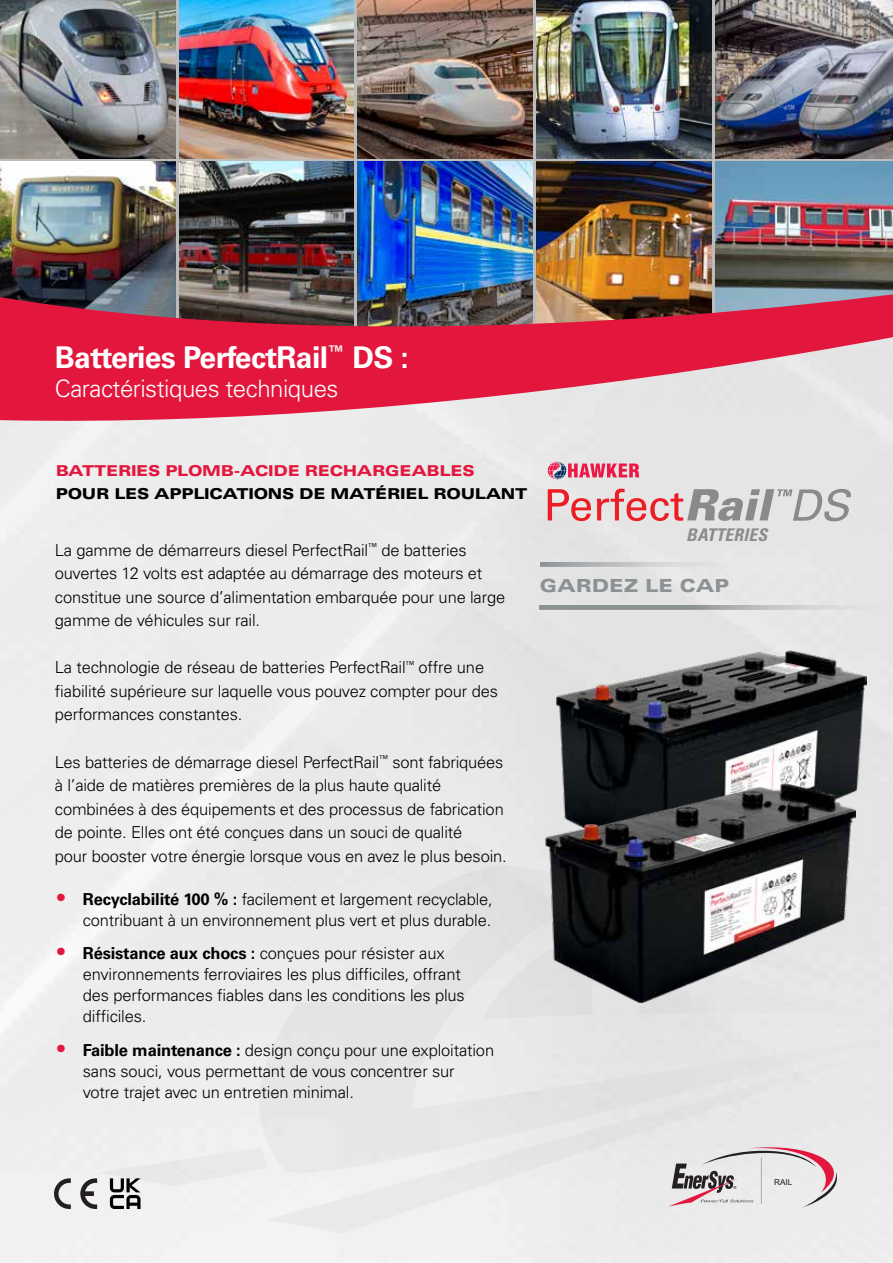
<style>
.page{position:relative;width:893px;height:1263px;background:#fff}
.page>*{position:absolute;margin:0;border:0;box-sizing:border-box;transform-origin:0 0}
.t1{font:700 30px "Univers LT Pro 65";letter-spacing:-.02em;color:#fff}
.t2{font:300 24px "Univers LT Pro 45";letter-spacing:-.02em;color:#fff}
.t3{font:900 expanded 18px "Univers LT Pro";color:#8c9194}
.t4{font:italic 700 condensed 17.55px "Univers LT Pro";letter-spacing:.01em;color:#8c8c8b}
.t5{font:300 16.5px/23.5px "Univers LT Pro 45";letter-spacing:-.01em;color:#000}
.t6{font:900 expanded 15px "Univers LT Pro";letter-spacing:-.02em;color:#000}
.t7{font:900 expanded 15px "Univers LT Pro";letter-spacing:-.02em;color:#e3173e}
.t8{font:8.25px "Arial";color:#241f21}
.s1{font-size:21px;color:#e3173e}
.s2{font-family:"Univers LT Pro 65";font-weight:700}
</style>
<div class="page">
<div style="left:241px;top:866px;width:652px;height:281px;background:#e8e8e8"></div>
<div style="left:640px;top:955px;width:242px;height:60px;background:#e5e5e5"></div>
<svg style="left:482px;top:940px;width:110px;height:80px;background:#e2e3e3"></svg>
<svg style="left:266px;top:1042px;width:627px;height:191px;background:#e8e8e8"></svg>
<svg style="left:54px;top:1178px;width:17px;height:31px"></svg>
<svg style="left:80px;top:1147px;width:187px;height:62px"></svg>
<img style="left:0;top:0;width:712px;height:39px">
<svg style="left:714px;top:0;width:179px;height:39px;background:#7f7978"></svg>
<hr style="left:712px;top:0;width:2px;height:347px;background:#bbbdbc">
<hr style="left:533px;top:0;width:3px;height:347px;background:#bbbdbc">
<hr style="left:354px;top:0;width:3px;height:347px;background:#bbbdbc">
<hr style="left:176px;top:0;width:3px;height:346px;background:#bbbdbc">
<img style="left:0;top:39px;width:893px;height:495px">
<svg style="left:540px;top:605px;width:353px;height:4px"></svg>
<svg style="left:540px;top:562px;width:215px;height:5px"></svg>
<img style="left:556px;top:650px;width:311px;height:218px">
<img style="left:545px;top:783px;width:311px;height:219px">
<svg style="left:668px;top:1146px;width:171px;height:62px;background:#d6cbcd"></svg>
<svg style="left:548px;top:461px;width:91px;height:19px;background:#dd869c"></svg>
<svg style="left:548px;top:489px;width:303px;height:32px;background:#d1b4b5"></svg>
<h1 class="t1" style="left:55px;top:339px;width:356px">Batteries PerfectRail<sup>™</sup> DS :</h1>
<h2 class="t2" style="left:55px;top:373px;width:285px">Caractéristiques techniques</h2>
<p class="t7" style="left:56px;top:462px;width:420px">BATTERIES PLOMB-ACIDE RECHARGEABLES</p>
<p class="t6" style="left:56px;top:485px;width:473px">POUR LES APPLICATIONS DE MATÉRIEL ROULANT</p>
<p class="t5" style="left:55px;top:538px;width:452px">La gamme de démarreurs diesel PerfectRail<sup>™</sup> de batteries ouvertes 12 volts est adaptée au démarrage des moteurs et constitue une source d’alimentation embarquée pour une large gamme de véhicules sur rail.</p>
<p class="t5" style="left:55px;top:656px;width:445px">La technologie de réseau de batteries PerfectRail<sup>™</sup> offre une fiabilité supérieure sur laquelle vous pouvez compter pour des performances constantes.</p>
<p class="t5" style="left:55px;top:750px;width:453px">Les batteries de démarrage diesel PerfectRail<sup>™</sup> sont fabriquées à l’aide de matières premières de la plus haute qualité combinées à des équipements et des processus de fabrication de pointe. Elles ont été conçues dans un souci de qualité<br>pour booster votre énergie lorsque vous en avez le plus besoin.</p>
<p class="t5" style="left:56px;top:888px;width:438px;line-height:21px;text-align:right"><span class="s1">•</span> <span class="s2">Recyclabilité 100 % :</span> facilement et largement recyclable, contribuant à un environnement plus vert et plus durable.</p>
<p class="t5" style="left:83px;top:943px;width:383px;line-height:21px;text-indent:-27px"><span class="s1">•</span> <span class="s2">Résistance aux chocs :</span> conçues pour résister aux environnements ferroviaires les plus difficiles, offrant des performances fiables dans les conditions les plus difficiles.</p>
<p class="t5" style="left:83px;top:1040px;width:413px;line-height:21px;text-indent:-27px"><span class="s1">•</span> <span class="s2">Faible maintenance :</span> design conçu pour une exploitation sans souci, vous permettant de vous concentrer sur votre trajet avec un entretien minimal.</p>
<p class="t4" style="left:686px;top:524px;width:82px">BATTERIES</p>
<p class="t3" style="left:540px;top:575px;width:191px">GARDEZ LE CAP</p>
<p class="t8" style="left:774px;top:1177px;width:20px">RAIL</p>
</div>
